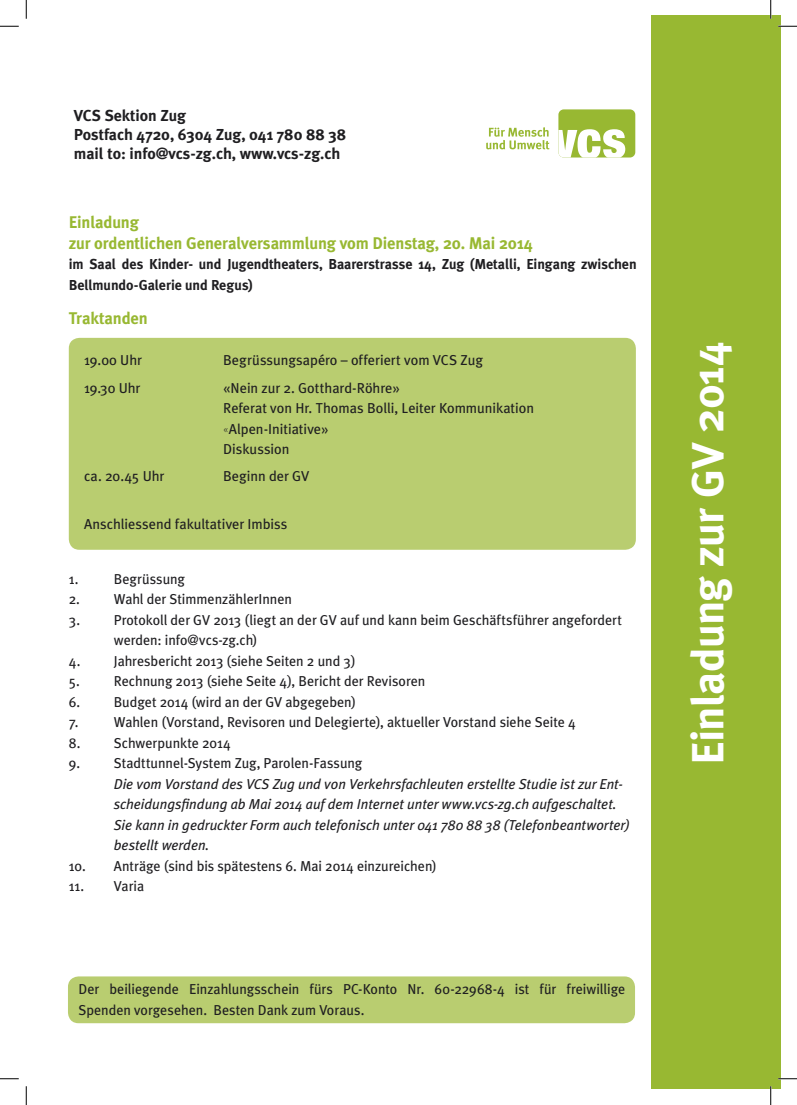
<style>
.page{position:relative;width:797px;height:1105px;background:#fff}
.page>*{position:absolute;margin:0;border:0;box-sizing:border-box;transform-origin:0 0}
.t1{font:700 45px "Meta Plus";letter-spacing:-.02em;color:#fff}
.t2{font:700 16.88px/20.5px "Meta Plus";letter-spacing:-.01em;color:#98b832}
.t3{font:700 15.88px/19px "Meta Plus";color:#1f1e21}
.t4{font:14.38px/20.5px "Meta Plus";letter-spacing:-.005em;color:#1f1e21}
.t5{font:italic 14.38px/20.5px "Meta Plus";color:#1f1e21}
.t6{font:700 14.38px/20.5px "Meta Plus";letter-spacing:-.005em;color:#1f1e21}
.s1{font-family:"Helvetica Neue";font-weight:100}
</style>
<div class="page">
<div style="left:558px;top:109px;width:77px;height:48px;background:#98b832;border-radius:5px"></div>
<svg style="left:558px;top:129px;width:67px;height:28px"></svg>
<svg style="left:486px;top:127px;width:63px;height:22px"></svg>
<div style="left:651px;top:16px;width:130px;height:1073px;background:#98b832"></div>
<div style="left:68px;top:976px;width:567px;height:47px;background:#b9cd70;border-radius:11px"></div>
<div style="left:69px;top:338px;width:567px;height:212px;background:#b9cd70;border-radius:11px"></div>
<svg style="left:0;top:25px;width:19px;height:2px"></svg>
<svg style="left:778px;top:25px;width:19px;height:2px"></svg>
<svg style="left:0;top:1078px;width:19px;height:1px"></svg>
<svg style="left:778px;top:1078px;width:19px;height:1px"></svg>
<svg style="left:25px;top:0;width:2px;height:19px"></svg>
<svg style="left:25px;top:1086px;width:2px;height:19px"></svg>
<svg style="left:770px;top:0;width:1px;height:19px"></svg>
<svg style="left:770px;top:1086px;width:1px;height:19px"></svg>
<p class="t3" style="left:74px;top:106px;width:274px">VCS Sektion Zug<br>Postfach 4720, 6304 Zug, 041 780 88 38 mail to: info@vcs-zg.ch, www.vcs-zg.ch</p>
<p class="t2" style="left:69px;top:212px;width:466px">Einladung<br>zur ordentlichen Generalversammlung vom Dienstag, 20. Mai 2014</p>
<p class="t6" style="left:69px;top:254px;width:569px">im Saal des Kinder- und Jugendtheaters, Baarerstrasse 14, Zug (Metalli, Eingang zwischen<br>Bellmundo-Galerie und Regus)</p>
<p class="t2" style="left:69px;top:308px;width:81px">Traktanden</p>
<p class="t4" style="left:84px;top:350px;width:59px">19.00 Uhr</p>
<p class="t4" style="left:223px;top:350px;width:261px">Begrüssungsapéro – offeriert vom VCS Zug</p>
<p class="t4" style="left:84px;top:377px;width:58px">19.30 Uhr</p>
<p class="t4" style="left:223px;top:377px;width:312px">«Nein zur 2. Gotthard-Röhre»<br>Referat von Hr. Thomas Bolli, Leiter Kommunikation <span class="s1">«</span>Alpen-Initiative»<br>Diskussion</p>
<p class="t4" style="left:84px;top:466px;width:82px">ca. 20.45 Uhr</p>
<p class="t4" style="left:223px;top:466px;width:88px">Beginn der GV</p>
<p class="t4" style="left:84px;top:514px;width:205px">Anschliessend fakultativer Imbiss</p>
<p class="t4" style="left:69px;top:569px;width:11px">1.</p>
<p class="t4" style="left:114px;top:569px;width:73px">Begrüssung</p>
<p class="t4" style="left:69px;top:589px;width:225px">2. Wahl der StimmenzählerInnen</p>
<p class="t4" style="left:114px;top:610px;width:510px;text-indent:-45px">3. Protokoll der GV 2013 (liegt an der GV auf und kann beim Geschäftsführer angefordert werden: info@vcs-zg.ch)</p>
<p class="t4" style="left:69px;top:650px;width:288px">4. Jahresbericht 2013 (siehe Seiten 2 und 3)</p>
<p class="t4" style="left:69px;top:671px;width:358px">5. Rechnung 2013 (siehe Seite 4), Bericht der Revisoren</p>
<p class="t4" style="left:69px;top:691px;width:289px">6. Budget 2014 (wird an der GV abgegeben)<br>7.</p>
<p class="t4" style="left:114px;top:712px;width:463px">Wahlen (Vorstand, Revisoren und Delegierte), aktueller Vorstand siehe Seite 4</p>
<p class="t4" style="left:69px;top:732px;width:163px">8. Schwerpunkte 2014</p>
<p class="t4" style="left:69px;top:753px;width:295px">9. Stadttunnel-System Zug, Parolen-Fassung</p>
<p class="t5" style="left:114px;top:773px;width:519px">Die vom Vorstand des VCS Zug und von Verkehrsfachleuten erstellte Studie ist zur Ent&shy;scheidungsfindung ab Mai 2014 auf dem Internet unter www.vcs-zg.ch aufgeschaltet.<br>Sie kann in gedruckter Form auch telefonisch unter 041 780 88 38 (Telefonbeantworter) bestellt werden.</p>
<p class="t4" style="left:69px;top:855px;width:369px">10. Anträge (sind bis spätestens 6. Mai 2014 einzureichen)</p>
<p class="t4" style="left:69px;top:876px;width:77px">11. Varia</p>
<p class="t4" style="left:79px;top:979px;width:548px">Der beiliegende Einzahlungsschein fürs PC-Konto Nr. 60-22968-4 ist für freiwillige<br>Spenden vorgesehen. Besten Dank zum Voraus.</p>
<h1 class="t1" style="left:682px;top:765px;width:425px;rotate:-90deg">Einladung zur GV 2014</h1>
</div>
